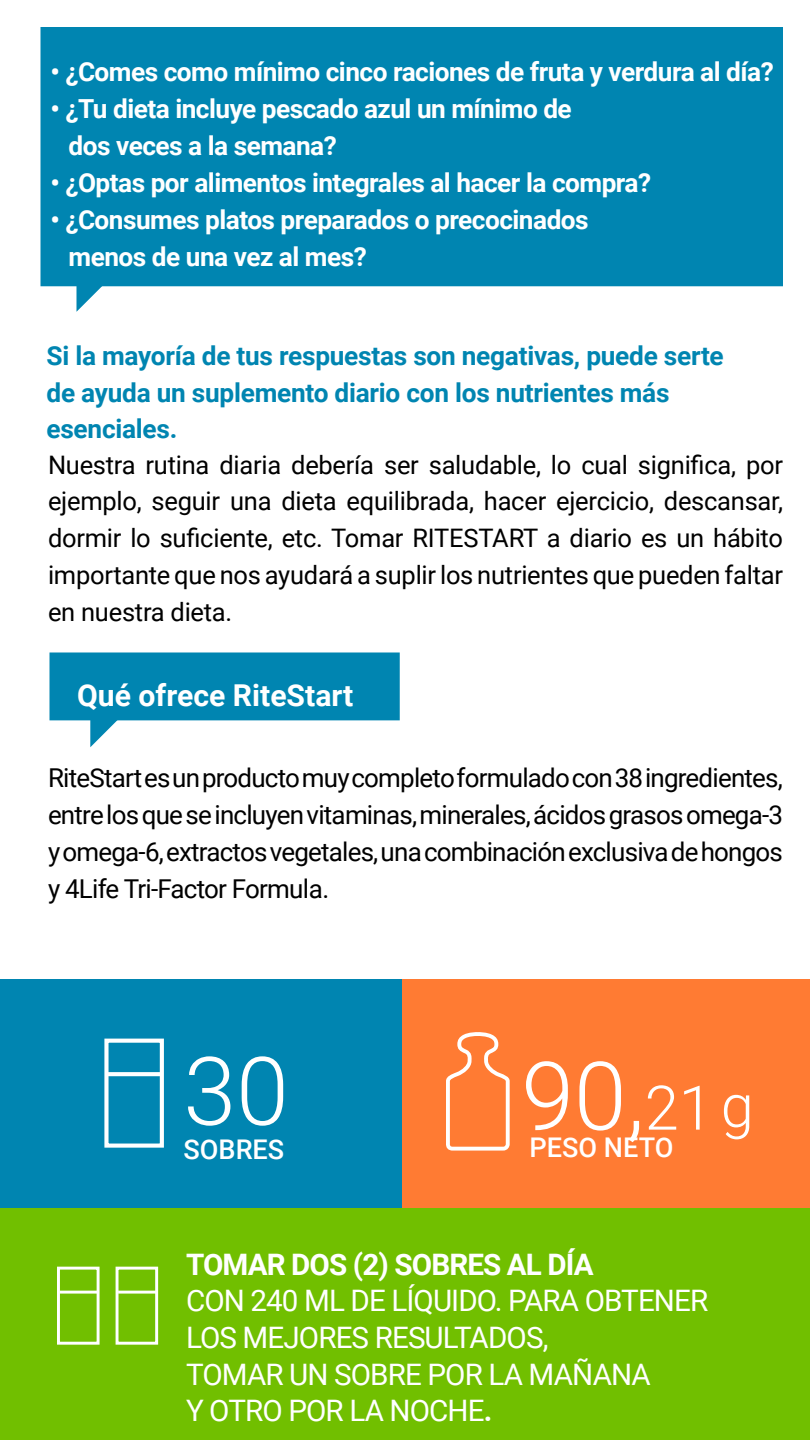
<style>
.page{position:relative;width:810px;height:1440px;background:#fff}
.page>*{position:absolute;margin:0;border:0;box-sizing:border-box;transform-origin:0 0}
.t1{font:300 94.95px "Roboto";color:#fff}
.t2{font:700 30.15px "Roboto";color:#fff}
.t3{font:29.55px/36.8px "Roboto";letter-spacing:-.03em;color:#fff}
.t4{font:700 29.55px "Roboto";letter-spacing:-.03em;color:#fff}
.t5{font:500 27.15px "Roboto";color:#fff}
.t6{font:700 26.25px/37.1px "Roboto";letter-spacing:-.02em;color:#fff}
.t7{font:700 26.25px/36.8px "Roboto";letter-spacing:-.01em;color:#0085b1}
.t8{font:25.95px/36.8px "Roboto";letter-spacing:-.03em;color:#000;text-align:justify}
.t9{font:25.5px/36.8px "Roboto";letter-spacing:-.01em;color:#000;text-align:justify}
.s1{font-size:61.5px}
.s2{font-size:59.47px}
.s3{font-weight:700}
</style>
<div class="page">
<svg style="left:76px;top:286px;width:31px;height:26px"></svg>
<svg style="left:50px;top:652px;width:350px;height:95px"></svg>
<div style="left:40px;top:27px;width:743px;height:259px;background:#0085b1"></div>
<div style="left:0;top:1206px;width:810px;height:234px;background:#71bf00"></div>
<div style="left:0;top:980px;width:402px;height:228px;background:#0085b1"></div>
<div style="left:402px;top:980px;width:408px;height:228px;background:#ff7b33"></div>
<svg style="left:446px;top:1032px;width:64px;height:119px"></svg>
<div style="left:104px;top:1039px;width:60px;height:109px;border:4px solid #fff"></div>
<svg style="left:108px;top:1072px;width:54px;height:4px"></svg>
<div style="left:57px;top:1267px;width:43px;height:78px;border:3px solid #fff"></div>
<div style="left:116px;top:1267px;width:42px;height:78px;border:3px solid #fff"></div>
<hr style="left:60px;top:1291px;width:38px;height:3px;background:#fff">
<hr style="left:118px;top:1291px;width:39px;height:3px;background:#fff">
<p class="t6" style="left:51px;top:52px;width:725px">• ¿Comes como mínimo cinco raciones de fruta y verdura al día?</p>
<p class="t6" style="left:69px;top:89px;width:505px;text-indent:-18px">• ¿Tu dieta incluye pescado azul un mínimo de dos veces a la semana?</p>
<p class="t6" style="left:51px;top:163px;width:602px">• ¿Optas por alimentos integrales al hacer la compra?</p>
<p class="t6" style="left:69px;top:200px;width:522px;text-indent:-18px">• ¿Consumes platos preparados o precocinados menos de una vez al mes?</p>
<p class="t7" style="left:46px;top:336px;width:679px">Si la mayoría de tus respuestas son negativas, puede serte de ayuda un suplemento diario con los nutrientes más esenciales.</p>
<p class="t9" style="left:48px;top:445px;width:737px">Nuestra rutina diaria debería ser saludable, lo cual significa, por ejemplo, seguir una dieta equilibrada, hacer ejercicio, descansar, dormir lo suficiente, etc. Tomar RITESTART a diario es un hábito importante que nos ayudará a suplir los nutrientes que pueden faltar en nuestra dieta.</p>
<p class="t2" style="left:77px;top:675px;width:278px">Qué ofrece RiteStart</p>
<p class="t8" style="left:48px;top:759px;width:737px">RiteStart es un producto muy completo formulado con 38 ingredientes, entre los que se incluyen vitaminas, minerales, ácidos grasos omega-3 y omega-6, extractos vegetales, una combinación exclusiva de hongos y 4Life Tri-Factor Formula.</p>
<h1 class="t1" style="left:184px;top:1025px;width:107px">30</h1>
<h1 class="t1" style="left:521px;top:1029px;width:234px">90,<span class="s1">21</span><span class="s2">g</span></h1>
<p class="t5" style="left:184px;top:1130px;width:102px">SOBRES</p>
<p class="t5" style="left:529px;top:1129px;width:146px">PESO NETO</p>
<p class="t4" style="left:186px;top:1243px;width:409px">TOMAR DOS (2) SOBRES AL DÍA</p>
<p class="t3" style="left:186px;top:1281px;width:524px">CON 240 ML DE LÍQUIDO. PARA OBTENER<br>LOS MEJORES RESULTADOS,<br>TOMAR UN SOBRE POR LA MAÑANA<br>Y OTRO POR LA NOCHE<span class="s3">.</span></p>
</div>
